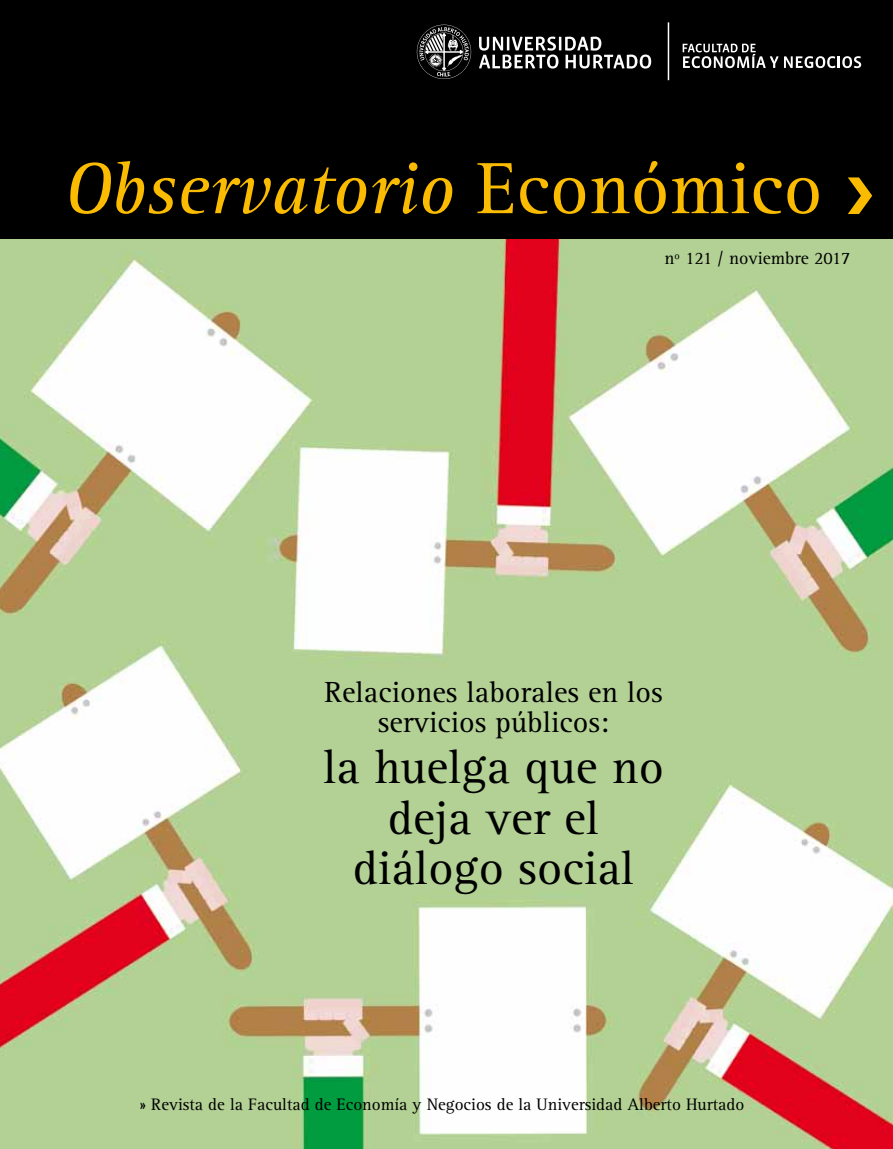
<style>
.page{position:relative;width:893px;height:1149px;background:#fff}
.page>*{position:absolute;margin:0;border:0;box-sizing:border-box;transform-origin:0 0}
.t1{font:italic 75px "Rotis Serif";color:#fabb00}
.t2{font:48.45px/50.4px "Rotis Serif";color:#000;text-align:center}
.t3{font:30px/30px "Rotis Serif";color:#000;text-align:center}
.t4{font:18px "Rotis Serif";color:#000}
.t5{font:17.25px "Rotis Serif";color:#000}
.s1{font-style:normal}
</style>
<div class="page">
<img style="left:0;top:238px;width:893px;height:910px">
<div style="left:0;top:0;width:893px;height:238px;background:#000"></div>
<svg style="left:479px;top:37px;width:172px;height:32px"></svg>
<svg style="left:417px;top:25px;width:54px;height:54px"></svg>
<hr style="left:668px;top:22px;width:1px;height:58px;background:#fff">
<svg style="left:683px;top:44px;width:178px;height:24px"></svg>
<svg style="left:848px;top:177px;width:24px;height:37px"></svg>
<h1 class="t1" style="left:64px;top:146px;width:760px">Observatorio <span class="s1">Económico</span></h1>
<p class="t4" style="left:665px;top:247px;width:187px">nº 121 / noviembre 2017</p>
<h3 class="t3" style="left:324px;top:677px;width:340px">Relaciones laborales en los servicios públicos:</h3>
<h2 class="t2" style="left:323px;top:743px;width:343px">la huelga que no deja ver el diálogo social</h2>
<p class="t5" style="left:140px;top:1094px;width:606px">» Revista de la Facultad de Economía y Negocios de la Universidad Alberto Hurtado</p>
</div>
